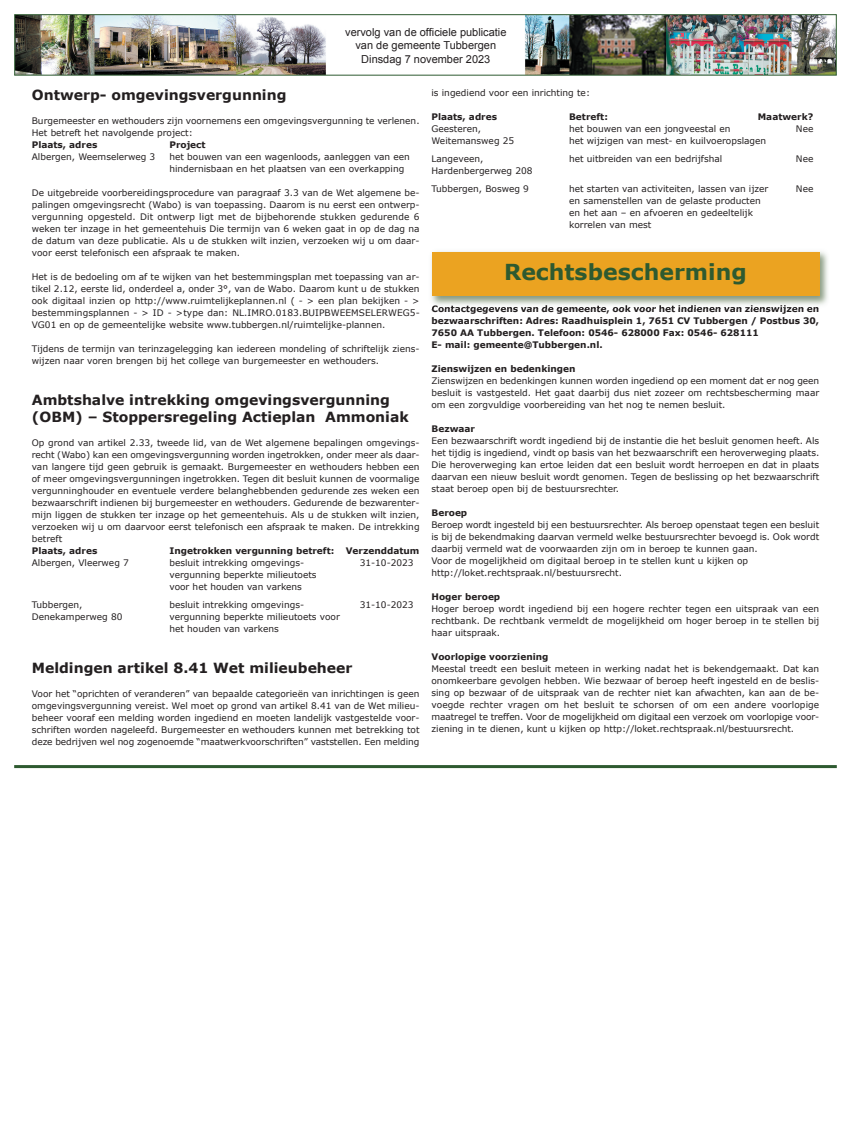
<style>
.page{position:relative;width:851px;height:1134px;background:#fff}
.page>*{position:absolute;margin:0;border:0;box-sizing:border-box;transform-origin:0 0}
.t1{font:700 22px "Verdana";color:#2e5a30}
.t2{font:700 14px/17px "Verdana";color:#231f20}
.t3{font:11px/13.2px "Arial";color:#231f20;text-align:center}
.t4{font:9px/12px "Verdana";color:#231f20}
.t5{font:700 9px/12px "Verdana";color:#231f20}
</style>
<div class="page">
<img style="left:16px;top:16px;width:818px;height:58px">
<div style="left:14px;top:14px;width:822px;height:62px;border:1px solid #2e5a30"></div>
<hr style="left:14px;top:765px;width:822px;height:3px;background:#2e5a30">
<img style="left:431px;top:251px;width:397px;height:58px">
<img style="left:432px;top:305px;width:33px;height:4px">
<div style="left:432px;top:252px;width:387px;height:44px;background:#eba321"></div>
<p class="t3" style="left:345px;top:26px;width:163px">vervolg van de officiele publicatie van de gemeente Tubbergen<br>Dinsdag 7 november 2023</p>
<h2 class="t2" style="left:32px;top:86px;width:256px">Ontwerp- omgevingsvergunning</h2>
<p class="t4" style="left:32px;top:114px;width:389px">Burgemeester en wethouders zijn voornemens een omgevingsvergunning te verlenen.<br>Het betreft het navolgende project:</p>
<p class="t5" style="left:32px;top:138px;width:67px">Plaats, adres</p>
<p class="t5" style="left:169px;top:138px;width:38px">Project</p>
<p class="t4" style="left:32px;top:150px;width:125px">Albergen, Weemselerweg 3</p>
<p class="t4" style="left:169px;top:150px;width:242px">het bouwen van een wagenloods, aanleggen van een hindernisbaan en het plaatsen van een overkapping</p>
<p class="t4" style="left:32px;top:186px;width:389px;text-align:justify">De uitgebreide voorbereidingsprocedure van paragraaf 3.3 van de Wet algemene be&shy;palingen omgevingsrecht (Wabo) is van toepassing. Daarom is nu eerst een ontwerp&shy;vergunning opgesteld. Dit ontwerp ligt met de bijbehorende stukken gedurende 6 weken ter inzage in het gemeentehuis Die termijn van 6 weken gaat in op de dag na de datum van deze publicatie. Als u de stukken wilt inzien, verzoeken wij u om daar&shy;voor eerst telefonisch een afspraak te maken.</p>
<p class="t4" style="left:32px;top:270px;width:389px;text-align:justify">Het is de bedoeling om af te wijken van het bestemmingsplan met toepassing van ar&shy;tikel 2.12, eerste lid, onderdeel a, onder 3°, van de Wabo. Daarom kunt u de stukken ook digitaal inzien op http://www.ruimtelijkeplannen.nl ( - &gt; een plan bekijken - &gt; bestemmingsplannen - &gt; ID - &gt;type dan: NL.IMRO.0183.BUIPBWEEMSELERWEG5- VG01 en op de gemeentelijke website www.tubbergen.nl/ruimtelijke-plannen.</p>
<p class="t4" style="left:32px;top:342px;width:389px">Tijdens de termijn van terinzagelegging kan iedereen mondeling of schriftelijk ziens&shy;wijzen naar voren brengen bij het college van burgemeester en wethouders.</p>
<h2 class="t2" style="left:32px;top:391px;width:378px">Ambtshalve intrekking omgevingsvergunning (OBM) – Stoppersregeling Actieplan Ammoniak</h2>
<p class="t4" style="left:32px;top:436px;width:389px;text-align:justify">Op grond van artikel 2.33, tweede lid, van de Wet algemene bepalingen omgevings&shy;recht (Wabo) kan een omgevingsvergunning worden ingetrokken, onder meer als daar&shy;van langere tijd geen gebruik is gemaakt. Burgemeester en wethouders hebben een of meer omgevingsvergunningen ingetrokken. Tegen dit besluit kunnen de voormalige vergunninghouder en eventuele verdere belanghebbenden gedurende zes weken een bezwaarschrift indienen bij burgemeester en wethouders. Gedurende de bezwarenter&shy;mijn liggen de stukken ter inzage op het gemeentehuis. Als u de stukken wilt inzien, verzoeken wij u om daarvoor eerst telefonisch een afspraak te maken. De intrekking betreft</p>
<p class="t5" style="left:32px;top:544px;width:67px">Plaats, adres</p>
<p class="t5" style="left:169px;top:544px;width:166px">Ingetrokken vergunning betreft:</p>
<p class="t5" style="left:345px;top:544px;width:75px">Verzenddatum</p>
<p class="t4" style="left:32px;top:556px;width:98px">Albergen, Vleerweg 7</p>
<p class="t4" style="left:169px;top:556px;width:136px">besluit intrekking omgevings-</p>
<p class="t4" style="left:359px;top:556px;width:55px">31-10-2023</p>
<p class="t4" style="left:169px;top:568px;width:149px">vergunning beperkte milieutoets voor het houden van varkens</p>
<p class="t4" style="left:32px;top:598px;width:52px">Tubbergen,</p>
<p class="t4" style="left:169px;top:598px;width:136px">besluit intrekking omgevings-</p>
<p class="t4" style="left:359px;top:598px;width:55px">31-10-2023</p>
<p class="t4" style="left:32px;top:610px;width:92px">Denekamperweg 80</p>
<p class="t4" style="left:169px;top:610px;width:172px">vergunning beperkte milieutoets voor het houden van varkens</p>
<h2 class="t2" style="left:32px;top:659px;width:322px">Meldingen artikel 8.41 Wet milieubeheer</h2>
<p class="t4" style="left:32px;top:687px;width:389px;text-align:justify">Voor het “oprichten of veranderen” van bepaalde categorieën van inrichtingen is geen omgevingsvergunning vereist. Wel moet op grond van artikel 8.41 van de Wet milieu&shy;beheer vooraf een melding worden ingediend en moeten landelijk vastgestelde voor&shy;schriften worden nageleefd. Burgemeester en wethouders kunnen met betrekking tot deze bedrijven wel nog zogenoemde “maatwerkvoorschriften” vaststellen. Een melding</p>
<p class="t4" style="left:431px;top:86px;width:160px">is ingediend voor een inrichting te:</p>
<p class="t5" style="left:431px;top:110px;width:67px">Plaats, adres</p>
<p class="t5" style="left:569px;top:110px;width:40px">Betreft:</p>
<p class="t5" style="left:757px;top:110px;width:57px">Maatwerk?</p>
<p class="t4" style="left:431px;top:122px;width:51px">Geesteren,</p>
<p class="t4" style="left:569px;top:122px;width:163px">het bouwen van een jongveestal en</p>
<p class="t4" style="left:795px;top:122px;width:19px">Nee</p>
<p class="t4" style="left:431px;top:134px;width:84px">Weitemansweg 25</p>
<p class="t4" style="left:569px;top:134px;width:198px">het wijzigen van mest- en kuilvoeropslagen</p>
<p class="t4" style="left:431px;top:152px;width:54px">Langeveen,</p>
<p class="t4" style="left:569px;top:152px;width:155px">het uitbreiden van een bedrijfshal</p>
<p class="t4" style="left:795px;top:152px;width:19px">Nee</p>
<p class="t4" style="left:431px;top:161px;width:102px;line-height:18px">Hardenbergerweg 208<br>Tubbergen, Bosweg 9</p>
<p class="t4" style="left:569px;top:182px;width:201px">het starten van activiteiten, lassen van ijzer</p>
<p class="t4" style="left:795px;top:182px;width:19px">Nee</p>
<p class="t4" style="left:569px;top:194px;width:193px">en samenstellen van de gelaste producten en het aan – en afvoeren en gedeeltelijk korrelen van mest</p>
<h1 class="t1" style="left:504px;top:258px;width:244px">Rechtsbescherming</h1>
<p class="t5" style="left:431px;top:302px;width:389px">Contactgegevens van de gemeente, ook voor het indienen van zienswijzen en bezwaarschriften: Adres: Raadhuisplein 1, 7651 CV Tubbergen / Postbus 30, 7650 AA Tubbergen. Telefoon: 0546- 628000 Fax: 0546- 628111<br>E- mail: gemeente@Tubbergen.nl.</p>
<p class="t5" style="left:431px;top:362px;width:145px">Zienswijzen en bedenkingen</p>
<p class="t4" style="left:431px;top:374px;width:389px;text-align:justify">Zienswijzen en bedenkingen kunnen worden ingediend op een moment dat er nog geen besluit is vastgesteld. Het gaat daarbij dus niet zozeer om rechtsbescherming maar om een zorgvuldige voorbereiding van het nog te nemen besluit.</p>
<p class="t5" style="left:431px;top:422px;width:45px">Bezwaar</p>
<p class="t4" style="left:431px;top:434px;width:389px;text-align:justify">Een bezwaarschrift wordt ingediend bij de instantie die het besluit genomen heeft. Als het tijdig is ingediend, vindt op basis van het bezwaarschrift een heroverweging plaats.<br>Die heroverweging kan ertoe leiden dat een besluit wordt herroepen en dat in plaats daarvan een nieuw besluit wordt genomen. Tegen de beslissing op het bezwaarschrift staat beroep open bij de bestuursrechter.</p>
<p class="t5" style="left:431px;top:506px;width:37px">Beroep</p>
<p class="t4" style="left:431px;top:518px;width:389px">Beroep wordt ingesteld bij een bestuursrechter. Als beroep openstaat tegen een besluit is bij de bekendmaking daarvan vermeld welke bestuursrechter bevoegd is. Ook wordt daarbij vermeld wat de voorwaarden zijn om in beroep te kunnen gaan.<br>Voor de mogelijkheid om digitaal beroep in te stellen kunt u kijken op http://loket.rechtspraak.nl/bestuursrecht.</p>
<p class="t5" style="left:431px;top:590px;width:70px">Hoger beroep</p>
<p class="t4" style="left:431px;top:602px;width:389px;text-align:justify">Hoger beroep wordt ingediend bij een hogere rechter tegen een uitspraak van een rechtbank. De rechtbank vermeldt de mogelijkheid om hoger beroep in te stellen bij haar uitspraak.</p>
<p class="t5" style="left:431px;top:650px;width:118px">Voorlopige voorziening</p>
<p class="t4" style="left:431px;top:662px;width:389px;text-align:justify">Meestal treedt een besluit meteen in werking nadat het is bekendgemaakt. Dat kan onomkeerbare gevolgen hebben. Wie bezwaar of beroep heeft ingesteld en de beslis&shy;sing op bezwaar of de uitspraak van de rechter niet kan afwachten, kan aan de be&shy;voegde rechter vragen om het besluit te schorsen of om een andere voorlopige maatregel te treffen. Voor de mogelijkheid om digitaal een verzoek om voorlopige voor&shy;ziening in te dienen, kunt u kijken op http://loket.rechtspraak.nl/bestuursrecht.</p>
</div>
